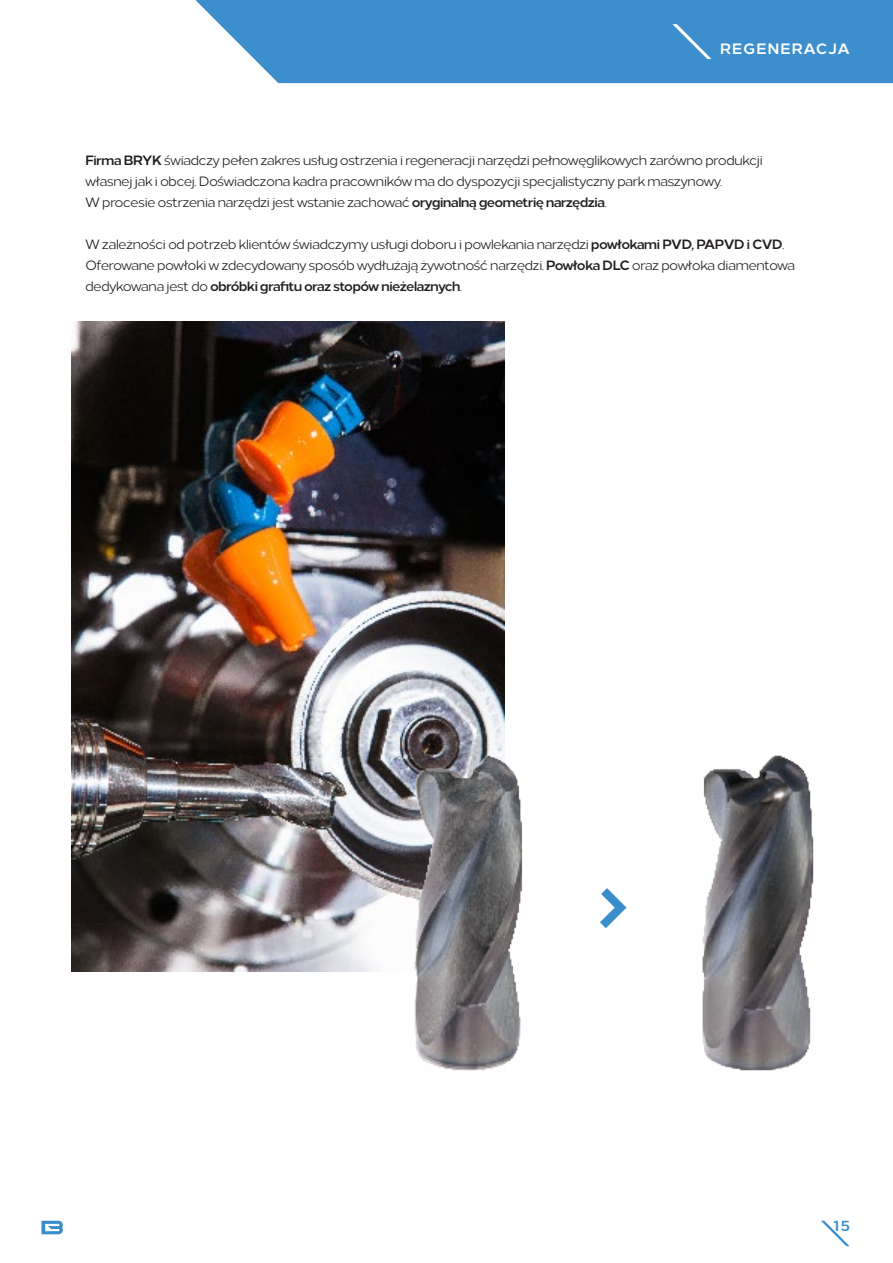
<style>
.page{position:relative;width:893px;height:1263px;background:#fff}
.page>*{position:absolute;margin:0;border:0;box-sizing:border-box;transform-origin:0 0}
.t1{font:700 15px "Loew";letter-spacing:.05em;color:#fff}
.t2{font:700 15px "Loew";color:#398dcc}
.t3{font:13.5px/21px "Loew";letter-spacing:-.06em;color:#231f20}
.s1{font-weight:700}
</style>
<div class="page">
<div style="left:195px;top:0;width:698px;height:83px;background:#3c8ecc"></div>
<svg style="left:672px;top:24px;width:39px;height:35px"></svg>
<img style="left:71px;top:322px;width:434px;height:650px">
<img style="left:324px;top:631px;width:490px;height:440px">
<svg style="left:41px;top:1221px;width:22px;height:13px"></svg>
<svg style="left:821px;top:1221px;width:28px;height:25px"></svg>
<p class="t1" style="left:720px;top:37px;width:132px">REGENERACJA</p>
<p class="t3" style="left:85px;top:149px;width:679px"><span class="s1">Firma BRYK</span> świadczy pełen zakres usług ostrzenia i regeneracji narzędzi pełnowęglikowych zarówno produkcji własnej jak i obcej. Doświadczona kadra pracowników ma do dyspozycji specjalistyczny park maszynowy.<br>W procesie ostrzenia narzędzi jest wstanie zachować <span class="s1">oryginalną geometrię narzędzia</span>.</p>
<p class="t3" style="left:85px;top:233px;width:712px">W zależności od potrzeb klientów świadczymy usługi doboru i powlekania narzędzi <span class="s1">powłokami PVD, PAPVD i CVD</span>.<br>Oferowane powłoki w zdecydowany sposób wydłużają żywotność narzędzi. <span class="s1">Powłoka DLC</span> oraz powłoka diamentowa dedykowana jest do <span class="s1">obróbki grafitu oraz stopów nieżelaznych</span>.</p>
<p class="t2" style="left:833px;top:1213px;width:18px">15</p>
</div>
